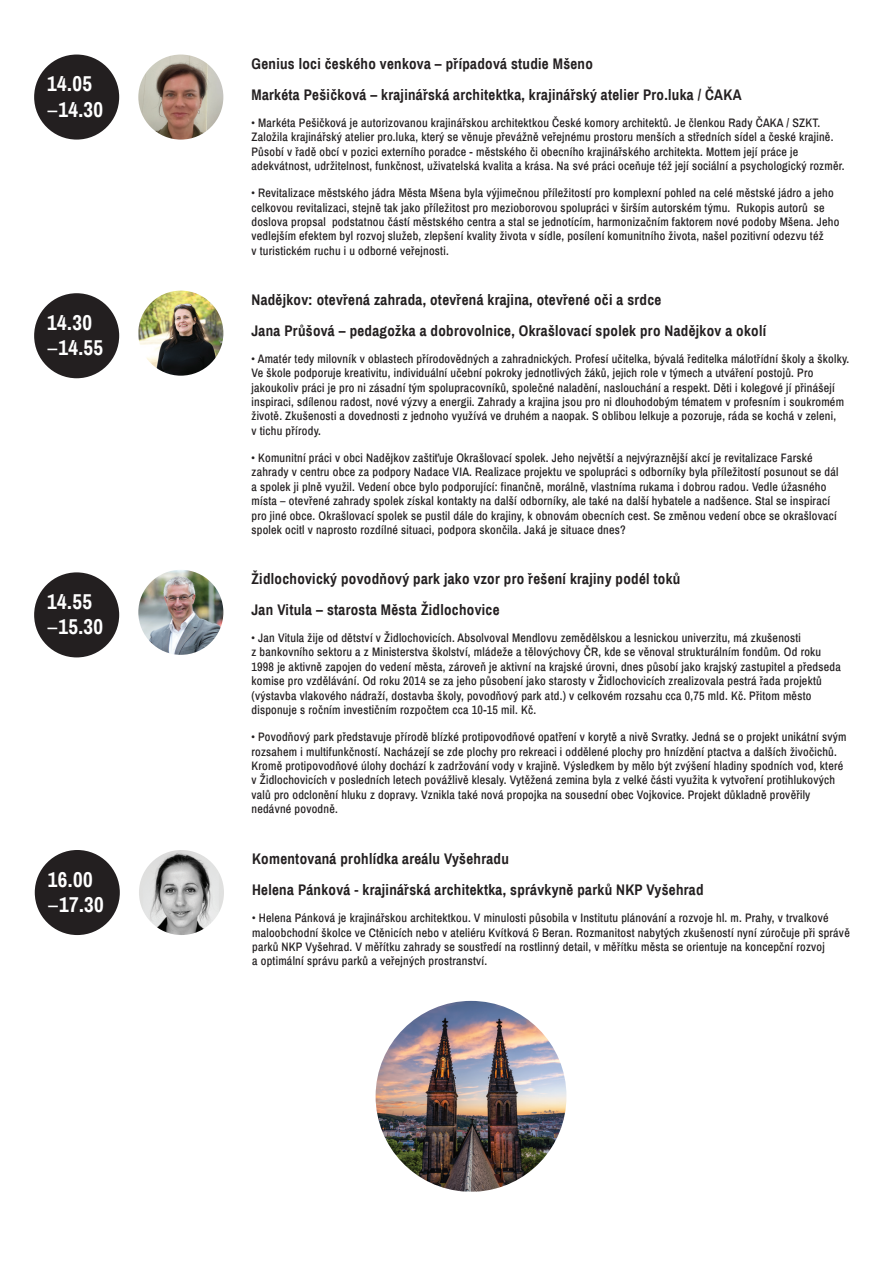
<style>
.page{position:relative;width:893px;height:1263px;background:#fff}
.page>*{position:absolute;margin:0;border:0;box-sizing:border-box;transform-origin:0 0}
.t1{font:700 21px/25.2px "Archivo Narrow";letter-spacing:.02em;color:#fff}
.t2{font:700 15px/30.8px "Archivo Narrow";letter-spacing:.02em;color:#231f20}
.t3{font:500 12px/14.4px "Archivo Narrow";letter-spacing:.02em;color:#231f20}
.s1{font-family:"DIN Next LT Pro";font-weight:400}
</style>
<div class="page">
<div style="left:35px;top:850px;width:85px;height:85px;background:#231f20;border-radius:50%"></div>
<img style="left:139px;top:850px;width:85px;height:85px;border-radius:43px">
<div style="left:34px;top:293px;width:85px;height:85px;background:#231f20;border-radius:50%"></div>
<img style="left:138px;top:291px;width:85px;height:85px;border-radius:43px">
<div style="left:34px;top:572px;width:85px;height:85px;background:#231f20;border-radius:50%"></div>
<img style="left:138px;top:570px;width:85px;height:85px;border-radius:43px">
<div style="left:34px;top:55px;width:85px;height:85px;background:#231f20;border-radius:50%"></div>
<img style="left:138px;top:55px;width:85px;height:85px;border-radius:43px">
<img style="left:376px;top:1001px;width:190px;height:190px;border-radius:94px">
<h1 class="t1" style="left:47px;top:71px;width:57px">14.05 <span class="s1">–</span>14.30</h1>
<h1 class="t1" style="left:47px;top:310px;width:57px">14.30 <span class="s1">–</span>14.55</h1>
<h1 class="t1" style="left:47px;top:589px;width:57px">14.55 <span class="s1">–</span>15.30</h1>
<h1 class="t1" style="left:48px;top:867px;width:57px">16.00 <span class="s1">–</span>17.30</h1>
<p class="t2" style="left:251px;top:48px;width:492px">Genius loci českého venkova – případová studie Mšeno<br>Markéta Pešičková – krajinářská architektka, krajinářský atelier Pro.luka / ČAKA</p>
<p class="t3" style="left:251px;top:116px;width:595px">• Markéta Pešičková je autorizovanou krajinářskou architektkou České komory architektů. Je členkou Rady ČAKA / SZKT.<br>Založila krajinářský atelier pro.luka, který se věnuje převážně veřejnému prostoru menších a středních sídel a české krajině.<br>Působí v řadě obcí v pozici externího poradce - městského či obecního krajinářského architekta. Mottem její práce je adekvátnost, udržitelnost, funkčnost, uživatelská kvalita a krása. Na své práci oceňuje též její sociální a psychologický rozměr.</p>
<p class="t3" style="left:251px;top:186px;width:589px">• Revitalizace městského jádra Města Mšena byla výjimečnou příležitostí pro komplexní pohled na celé městské jádro a jeho celkovou revitalizaci, stejně tak jako příležitost pro mezioborovou spolupráci v širším autorském týmu. Rukopis autorů se doslova propsal podstatnou částí městského centra a stal se jednotícím, harmonizačním faktorem nové podoby Mšena. Jeho vedlejším efektem byl rozvoj služeb, zlepšení kvality života v sídle, posílení komunitního života, našel pozitivní odezvu též<br>v turistickém ruchu i u odborné veřejnosti.</p>
<p class="t2" style="left:251px;top:284px;width:516px">Nadějkov: otevřená zahrada, otevřená krajina, otevřené oči a srdce<br>Jana Průšová – pedagožka a dobrovolnice, Okrašlovací spolek pro Nadějkov a okolí</p>
<p class="t3" style="left:251px;top:351px;width:599px">• Amatér tedy milovník v oblastech přírodovědných a zahradnických. Profesí učitelka, bývalá ředitelka málotřídní školy a školky.<br>Ve škole podporuje kreativitu, individuální učební pokroky jednotlivých žáků, jejich role v týmech a utváření postojů. Pro jakoukoliv práci je pro ni zásadní tým spolupracovníků, společné naladění, naslouchání a respekt. Děti i kolegové jí přinášejí inspiraci, sdílenou radost, nové výzvy a energii. Zahrady a krajina jsou pro ni dlouhodobým tématem v profesním i soukromém životě. Zkušenosti a dovednosti z jednoho využívá ve druhém a naopak. S oblibou lelkuje a pozoruje, ráda se kochá v zeleni,<br>v tichu přírody.</p>
<p class="t3" style="left:251px;top:451px;width:588px">• Komunitní práci v obci Nadějkov zaštiťuje Okrašlovací spolek. Jeho největší a nejvýraznější akcí je revitalizace Farské zahrady v centru obce za podpory Nadace VIA. Realizace projektu ve spolupráci s odborníky byla příležitostí posunout se dál a spolek ji plně využil. Vedení obce bylo podporující: finančně, morálně, vlastníma rukama i dobrou radou. Vedle úžasného místa – otevřené zahrady spolek získal kontakty na další odborníky, ale také na další hybatele a nadšence. Stal se inspirací pro jiné obce. Okrašlovací spolek se pustil dále do krajiny, k obnovám obecních cest. Se změnou vedení obce se okrašlovací spolek ocitl v naprosto rozdílné situaci, podpora skončila. Jaká je situace dnes?</p>
<p class="t2" style="left:251px;top:563px;width:430px">Židlochovický povodňový park jako vzor pro řešení krajiny podél toků<br>Jan Vitula – starosta Města Židlochovice</p>
<p class="t3" style="left:251px;top:631px;width:591px">• Jan Vitula žije od dětství v Židlochovicích. Absolvoval Mendlovu zemědělskou a lesnickou univerzitu, má zkušenosti<br>z bankovního sektoru a z Ministerstva školství, mládeže a tělovýchovy ČR, kde se věnoval strukturálním fondům. Od roku 1998 je aktivně zapojen do vedení města, zároveň je aktivní na krajské úrovni, dnes působí jako krajský zastupitel a předseda komise pro vzdělávání. Od roku 2014 se za jeho působení jako starosty v Židlochovicích zrealizovala pestrá řada projektů (výstavba vlakového nádraží, dostavba školy, povodňový park atd.) v celkovém rozsahu cca 0,75 mld. Kč. Přitom město disponuje s ročním investičním rozpočtem cca 10-15 mil. Kč.</p>
<p class="t3" style="left:251px;top:730px;width:597px">• Povodňový park představuje přírodě blízké protipovodňové opatření v korytě a nivě Svratky. Jedná se o projekt unikátní svým rozsahem i multifunkčností. Nacházejí se zde plochy pro rekreaci i oddělené plochy pro hnízdění ptactva a dalších živočichů.<br>Kromě protipovodňové úlohy dochází k zadržování vody v krajině. Výsledkem by mělo být zvýšení hladiny spodních vod, které v Židlochovicích v posledních letech povážlivě klesaly. Vytěžená zemina byla z velké části využita k vytvoření protihlukových valů pro odclonění hluku z dopravy. Vznikla také nová propojka na sousední obec Vojkovice. Projekt důkladně prověřily nedávné povodně.</p>
<p class="t2" style="left:252px;top:844px;width:453px">Komentovaná prohlídka areálu Vyšehradu<br>Helena Pánková - krajinářská architektka, správkyně parků NKP Vyšehrad</p>
<p class="t3" style="left:252px;top:911px;width:599px">• Helena Pánková je krajinářskou architektkou. V minulosti působila v Institutu plánování a rozvoje hl. m. Prahy, v trvalkové maloobchodní školce ve Ctěnicích nebo v ateliéru Kvítková &amp; Beran. Rozmanitost nabytých zkušeností nyní zúročuje při správě parků NKP Vyšehrad. V měřítku zahrady se soustředí na rostlinný detail, v měřítku města se orientuje na koncepční rozvoj<br>a optimální správu parků a veřejných prostranství.</p>
</div>
